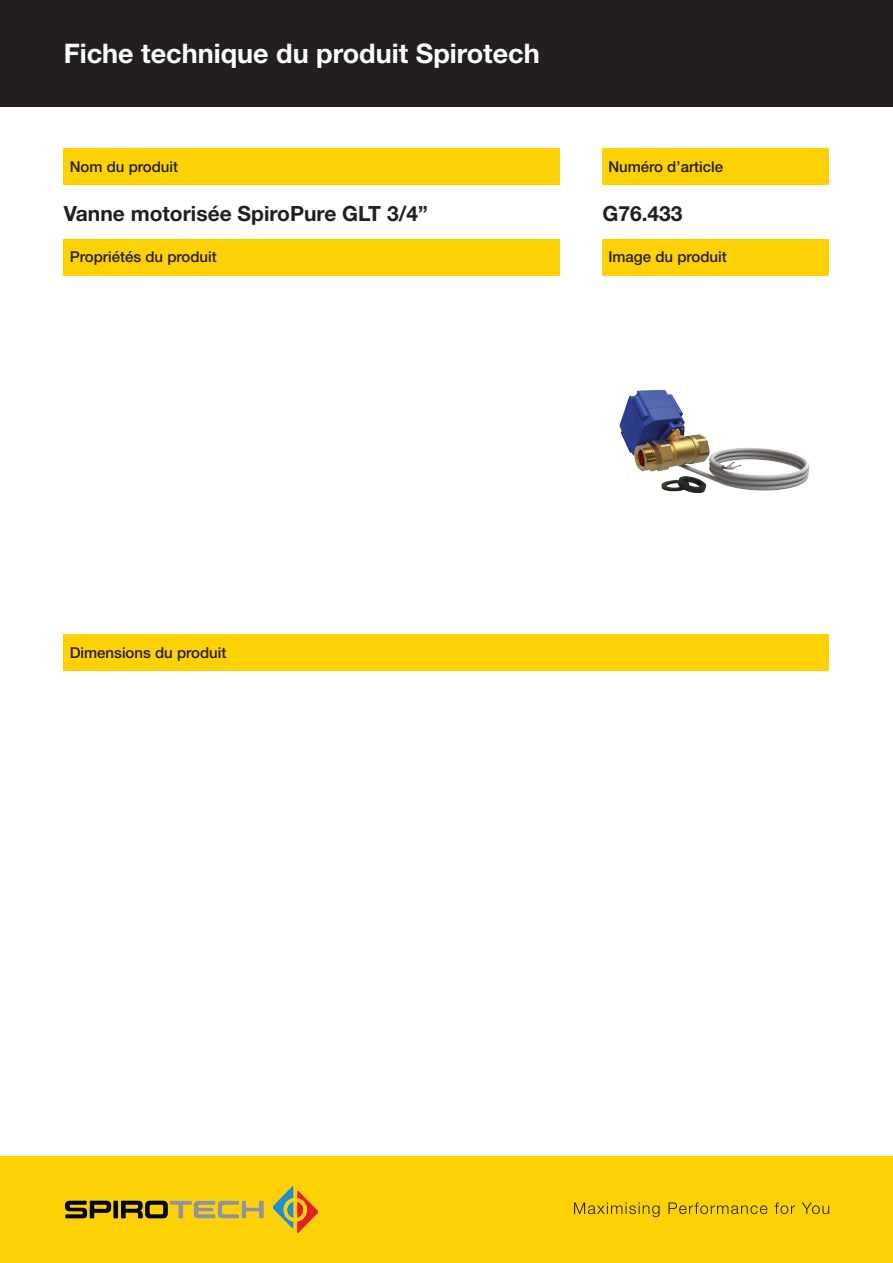
<style>
.page{position:relative;width:893px;height:1263px;background:#fff}
.page>*{position:absolute;margin:0;border:0;box-sizing:border-box;transform-origin:0 0}
.t1{font:700 27px "Helvetica Neue LT Pro";color:#fff}
.t2{font:700 21px "Helvetica Neue LT Pro";color:#231f20}
.t3{font:500 15px "Helvetica Neue LT Pro";color:#231f20}
</style>
<div class="page">
<div style="left:0;top:1157px;width:893px;height:106px;background:#fed105"></div>
<svg style="left:574px;top:1202px;width:255px;height:15px"></svg>
<img style="left:65px;top:1187px;width:252px;height:46px">
<div style="left:0;top:0;width:893px;height:106px;background:#231f20"></div>
<div style="left:64px;top:635px;width:765px;height:36px;background:#fed105"></div>
<img style="left:619px;top:390px;width:191px;height:104px">
<div style="left:602px;top:239px;width:227px;height:36px;background:#fed105"></div>
<div style="left:64px;top:239px;width:496px;height:36px;background:#fed105"></div>
<div style="left:602px;top:149px;width:227px;height:36px;background:#fed105"></div>
<div style="left:64px;top:149px;width:496px;height:36px;background:#fed105"></div>
<h1 class="t1" style="left:64px;top:36px;width:478px">Fiche technique du produit Spirotech</h1>
<p class="t3" style="left:70px;top:158px;width:110px">Nom du produit</p>
<h2 class="t2" style="left:64px;top:200px;width:366px">Vanne motorisée SpiroPure GLT 3/4”</h2>
<p class="t3" style="left:608px;top:158px;width:116px">Numéro d’article</p>
<h2 class="t2" style="left:602px;top:200px;width:82px">G76.433</h2>
<p class="t3" style="left:70px;top:248px;width:148px">Propriétés du produit</p>
<p class="t3" style="left:608px;top:248px;width:120px">Image du produit</p>
<p class="t3" style="left:70px;top:644px;width:158px">Dimensions du produit</p>
</div>
